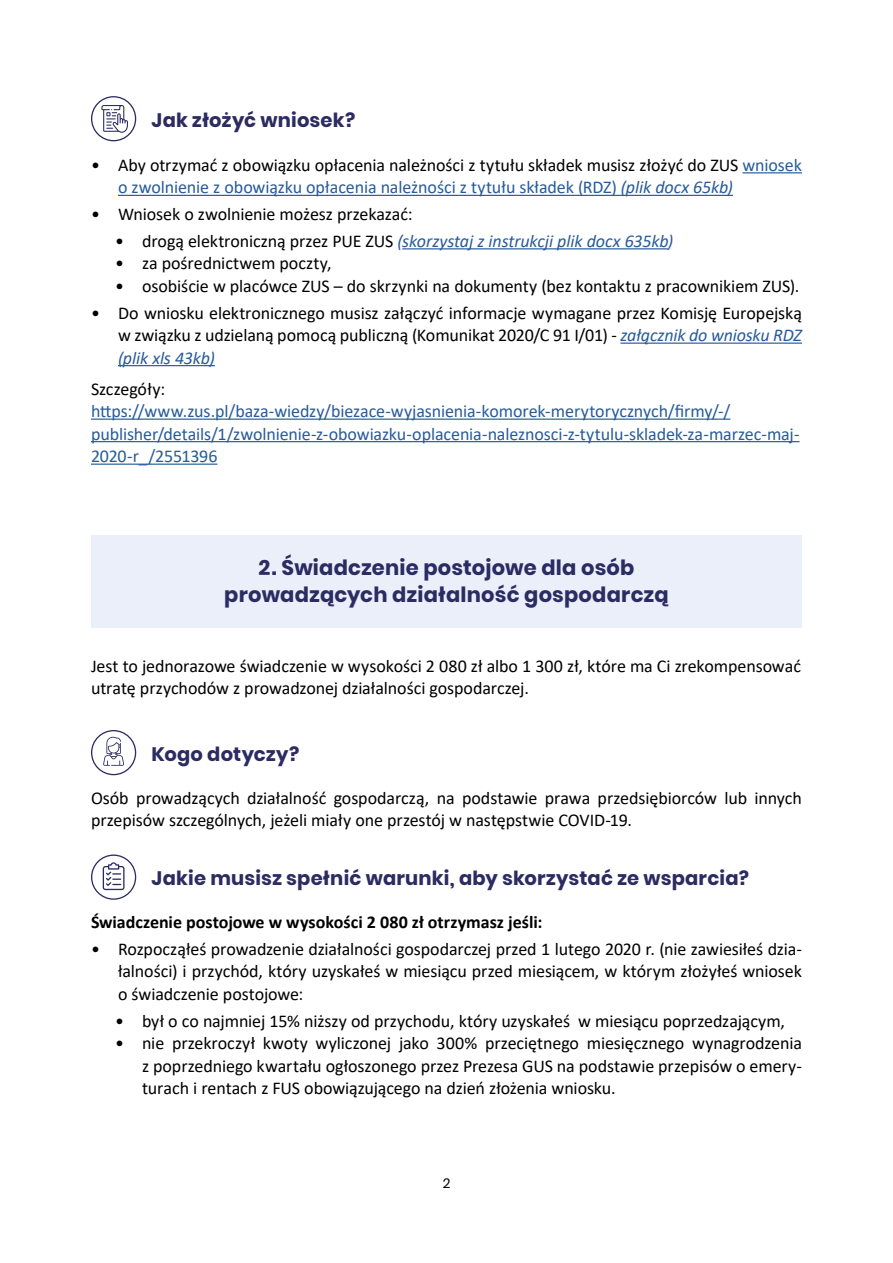
<style>
.page{position:relative;width:893px;height:1263px;background:#fff}
.page>*{position:absolute;margin:0;border:0;box-sizing:border-box;transform-origin:0 0}
.t1{font:700 21px/27px "Poppins";letter-spacing:.01em;color:#2c2b62;text-align:center}
.t2{font:700 19.5px "Poppins";letter-spacing:.01em;color:#2c2b62}
.t3{font:18px/22.5px "Calibri";letter-spacing:-.005em;color:#000}
.t4{font:18px/22.5px "Calibri";letter-spacing:-.005em;color:#275b9b}
.t5{font:italic 18px "Calibri";letter-spacing:-.005em;color:#275b9b}
.t6{font:700 18px "Calibri";color:#000}
.t7{font:13.5px "Poppins";color:#000}
.s1{color:#275b9b}
.s2{font-style:italic;color:#275b9b}
.s3{font-style:normal;color:#000}
</style>
<div class="page">
<hr style="left:742px;top:172px;width:60px;height:1px;background:#275b9b">
<hr style="left:118px;top:195px;width:615px;height:1px;background:#275b9b">
<hr style="left:402px;top:248px;width:266px;height:1px;background:#275b9b">
<hr style="left:620px;top:343px;width:182px;height:1px;background:#275b9b">
<hr style="left:118px;top:365px;width:97px;height:1px;background:#275b9b">
<hr style="left:91px;top:419px;width:639px;height:1px;background:#275b9b">
<hr style="left:91px;top:441px;width:709px;height:1px;background:#275b9b">
<hr style="left:91px;top:464px;width:126px;height:1px;background:#275b9b">
<div style="left:91px;top:96px;width:45px;height:45px;border:1px solid #2c2b62;border-radius:50%"></div>
<div style="left:91px;top:730px;width:45px;height:45px;border:1px solid #2c2b62;border-radius:50%"></div>
<svg style="left:101px;top:105px;width:27px;height:28px"></svg>
<div style="left:91px;top:535px;width:711px;height:93px;background:#ebeff9"></div>
<div style="left:91px;top:854px;width:45px;height:46px;border:1px solid #2c2b62;border-radius:50%"></div>
<svg style="left:103px;top:862px;width:22px;height:28px"></svg>
<svg style="left:103px;top:737px;width:21px;height:29px"></svg>
<p class="t2" style="left:152px;top:109px;width:205px">Jak złożyć wniosek?</p>
<p class="t3" style="left:118px;top:153px;width:685px;text-indent:-27px">• Aby otrzymać z obowiązku opłacenia należności z tytułu składek musisz złożyć do ZUS <span class="s1">wniosek o zwolnienie z obowiązku opłacenia należności z tytułu składek (RDZ)</span> <span class="s2">(plik docx 65kb)</span></p>
<p class="t3" style="left:91px;top:202px;width:323px">• Wniosek o zwolnienie możesz przekazać:</p>
<p class="t5" style="left:115px;top:228px;width:560px"><span class="s3">• drogą elektroniczną przez PUE ZUS</span> (skorzystaj z instrukcji plik docx 635kb)</p>
<p class="t3" style="left:115px;top:252px;width:218px">• za pośrednictwem poczty,</p>
<p class="t3" style="left:115px;top:274px;width:686px">• osobiście w placówce ZUS – do skrzynki na dokumenty (bez kontaktu z pracownikiem ZUS).</p>
<p class="t3" style="left:118px;top:301px;width:685px;text-align:justify;text-indent:-27px">• Do wniosku elektronicznego musisz załączyć informacje wymagane przez Komisję Europejską w związku z udzielaną pomocą publiczną (Komunikat 2020/C 91 I/01) - <span class="s2">załącznik do wniosku RDZ (plik xls 43kb)</span></p>
<p class="t3" style="left:91px;top:377px;width:76px">Szczegóły:</p>
<p class="t4" style="left:91px;top:399px;width:710px">https://www.zus.pl/baza-wiedzy/biezace-wyjasnienia-komorek-merytorycznych/firmy/-/ publisher/details/1/zwolnienie-z-obowiazku-oplacenia-naleznosci-z-tytulu-skladek-za-marzec-maj-<br>2020-r_/2551396</p>
<p class="t1" style="left:224px;top:554px;width:446px">2. Świadczenie postojowe dla osób prowadzących działalność gospodarczą</p>
<p class="t3" style="left:91px;top:654px;width:711px">Jest to jednorazowe świadczenie w wysokości 2 080 zł albo 1 300 zł, które ma Ci zrekompensować utratę przychodów z prowadzonej działalności gospodarczej.</p>
<p class="t2" style="left:152px;top:743px;width:149px">Kogo dotyczy?</p>
<p class="t3" style="left:91px;top:786px;width:712px">Osób prowadzących działalność gospodarczą, na podstawie prawa przedsiębiorców lub innych przepisów szczególnych, jeżeli miały one przestój w następstwie COVID-19.</p>
<p class="t2" style="left:152px;top:867px;width:599px">Jakie musisz spełnić warunki, aby skorzystać ze wsparcia?</p>
<p class="t6" style="left:91px;top:909px;width:453px">Świadczenie postojowe w wysokości 2 080 zł otrzymasz jeśli:</p>
<p class="t3" style="left:118px;top:937px;width:685px;text-align:justify;text-indent:-27px">• Rozpocząłeś prowadzenie działalności gospodarczej przed 1 lutego 2020 r. (nie zawiesiłeś dzia&shy;łalności) i przychód, który uzyskałeś w miesiącu przed miesiącem, w którym złożyłeś wniosek o świadczenie postojowe:</p>
<p class="t3" style="left:115px;top:1009px;width:671px">• był o co najmniej 15% niższy od przychodu, który uzyskałeś w miesiącu poprzedzającym,</p>
<p class="t3" style="left:142px;top:1031px;width:661px;text-align:justify;text-indent:-27px">• nie przekroczył kwoty wyliczonej jako 300% przeciętnego miesięcznego wynagrodzenia z poprzedniego kwartału ogłoszonego przez Prezesa GUS na podstawie przepisów o emery&shy;turach i rentach z FUS obowiązującego na dzień złożenia wniosku.</p>
<p class="t7" style="left:443px;top:1175px;width:9px">2</p>
</div>
